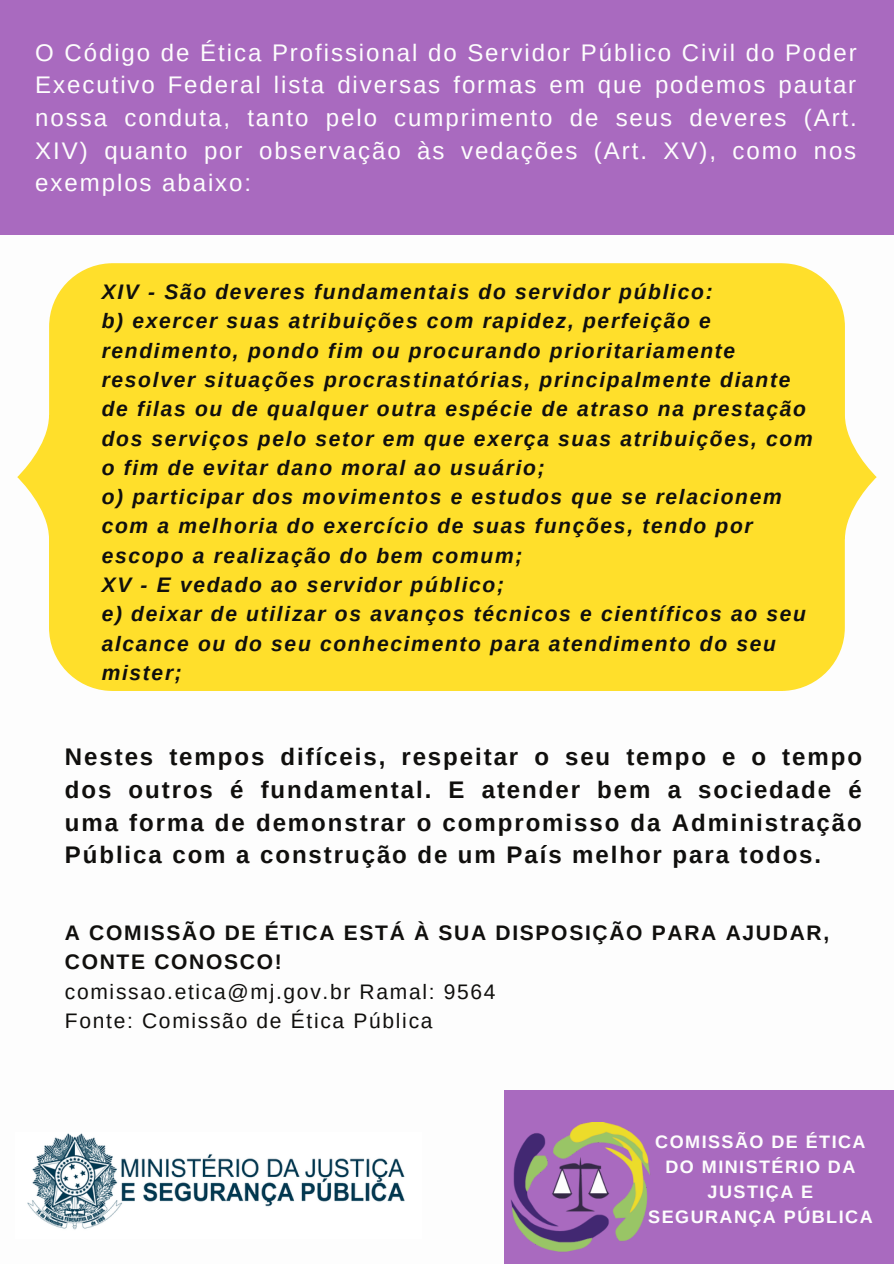
<style>
.page{position:relative;width:894px;height:1264px;background:#fff}
.page>*{position:absolute;margin:0;border:0;box-sizing:border-box;transform-origin:0 0}
.t1{font:24px/32.7px "Arimo";letter-spacing:.08em;color:#fdfdfd;text-align:justify}
.t2{font:700 24px/32.7px "Arimo";letter-spacing:.08em;color:#100f0d;text-align:justify}
.t3{font:italic 700 21px/29.2px "Arimo";letter-spacing:.08em;color:#100f0d}
.t4{font:21px "Arimo";letter-spacing:.08em;color:#100f0d}
.t5{font:700 21px/29.2px "Arimo";letter-spacing:.08em;color:#100f0d}
.t6{font:700 18px/24.8px "Arimo";letter-spacing:.08em;color:#fdfdfd;text-align:center}
</style>
<div class="page">
<div style="left:0;top:0;width:893px;height:235px;background:#a96abf"></div>
<div style="left:504px;top:1090px;width:389px;height:173px;background:#a96abf"></div>
<img style="left:27px;top:1133px;width:283px;height:97px">
<img style="left:310px;top:1122px;width:341px;height:130px">
<svg style="left:17px;top:263px;width:859px;height:428px;background:#fee13b"></svg>
<p class="t1" style="left:35px;top:36px;width:822px">O Código de Ética Profissional do Servidor Público Civil do Poder Executivo Federal lista diversas formas em que podemos pautar nossa conduta, tanto pelo cumprimento de seus deveres (Art.<br>XIV) quanto por observação às vedações (Art. XV), como nos exemplos abaixo:</p>
<p class="t3" style="left:102px;top:277px;width:612px">XIV - São deveres fundamentais do servidor público:</p>
<p class="t3" style="left:102px;top:306px;width:712px">b) exercer suas atribuições com rapidez, perfeição e rendimento, pondo fim ou procurando prioritariamente resolver situações procrastinatórias, principalmente diante de filas ou de qualquer outra espécie de atraso na prestação dos serviços pelo setor em que exerça suas atribuições, com o fim de evitar dano moral ao usuário;</p>
<p class="t3" style="left:102px;top:482px;width:681px">o) participar dos movimentos e estudos que se relacionem com a melhoria do exercício de suas funções, tendo por escopo a realização do bem comum;</p>
<p class="t3" style="left:102px;top:570px;width:404px">XV - E vedado ao servidor público;</p>
<p class="t3" style="left:102px;top:599px;width:705px">e) deixar de utilizar os avanços técnicos e científicos ao seu alcance ou do seu conhecimento para atendimento do seu mister;</p>
<p class="t2" style="left:65px;top:740px;width:798px">Nestes tempos difíceis, respeitar o seu tempo e o tempo dos outros é fundamental. E atender bem a sociedade é uma forma de demonstrar o compromisso da Administração Pública com a construção de um País melhor para todos.</p>
<p class="t5" style="left:65px;top:918px;width:765px">A COMISSÃO DE ÉTICA ESTÁ À SUA DISPOSIÇÃO PARA AJUDAR,<br>CONTE CONOSCO!</p>
<p class="t4" style="left:65px;top:979px;width:432px">comissao.etica@mj.gov.br Ramal: 9564</p>
<p class="t4" style="left:65px;top:1009px;width:369px">Fonte: Comissão de Ética Pública</p>
<p class="t6" style="left:648px;top:1129px;width:226px">COMISSÃO DE ÉTICA<br>DO MINISTÉRIO DA<br>JUSTIÇA E<br>SEGURANÇA PÚBLICA</p>
</div>
